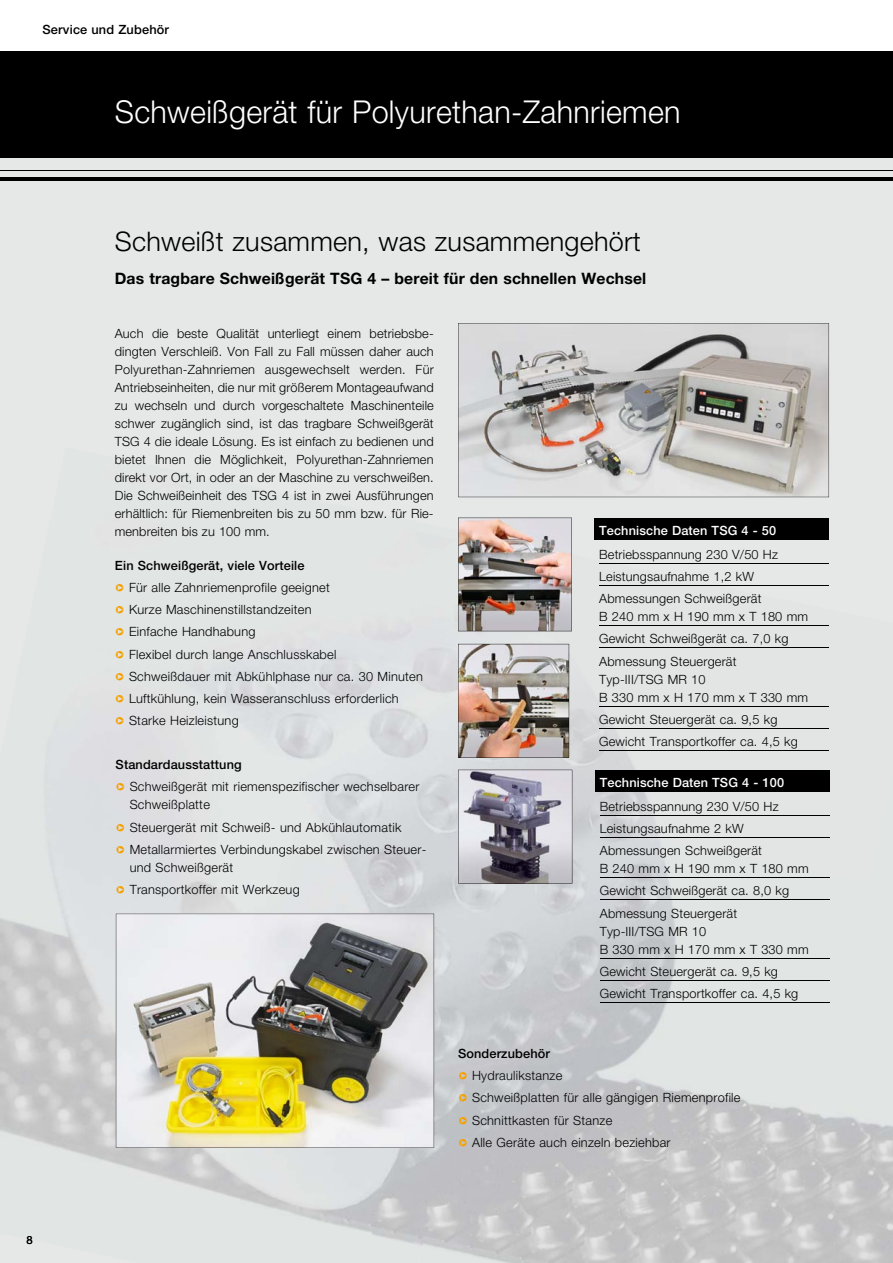
<style>
.page{position:relative;width:893px;height:1263px;background:#fff}
.page>*{position:absolute;margin:0;border:0;box-sizing:border-box;transform-origin:0 0}
.t1{font:300 31.5px "Helvetica Neue LT";letter-spacing:.01em;color:#fff}
.t2{font:300 27px "Helvetica Neue LT";letter-spacing:.01em;color:#000}
.t3{font:700 15.75px "Helvetica Neue LT";letter-spacing:.01em;color:#000}
.t4{font:300 12.75px/18px "Helvetica Neue LT";letter-spacing:.02em;color:#000}
.t5{font:500 12.75px "Helvetica Neue LT";letter-spacing:.01em;color:#000}
.t6{font:500 12.75px "Helvetica Neue LT";letter-spacing:.01em;color:#fff}
.t7{font:11.25px "Helvetica Neue LT";color:#000}
.s1{color:#f6a000}
</style>
<div class="page">
<div style="left:0;top:124px;width:893px;height:1139px;background:#e6e7e7"></div>
<img style="left:554px;top:631px;width:234px;height:190px">
<img style="left:366px;top:631px;width:188px;height:614px">
<img style="left:553px;top:821px;width:287px;height:442px">
<img style="left:419px;top:883px;width:134px;height:372px">
<img style="left:0;top:806px;width:343px;height:214px">
<img style="left:840px;top:1116px;width:53px;height:147px">
<img style="left:0;top:1020px;width:299px;height:212px">
<img style="left:472px;top:1228px;width:171px;height:35px">
<div style="left:0;top:51px;width:893px;height:106px;background:#000"></div>
<hr style="left:0;top:177px;width:893px;height:3px;background:#000">
<hr style="left:0;top:170px;width:893px;height:1px;background:#000">
<svg style="left:458px;top:323px;width:371px;height:174px"></svg>
<img style="left:116px;top:914px;width:318px;height:234px">
<img style="left:458px;top:518px;width:114px;height:113px">
<img style="left:458px;top:644px;width:111px;height:113px">
<svg style="left:458px;top:770px;width:114px;height:113px"></svg>
<div style="left:595px;top:518px;width:234px;height:21px;background:#000"></div>
<hr style="left:599px;top:563px;width:230px;height:1px;background:#000">
<hr style="left:599px;top:585px;width:230px;height:1px;background:#000">
<hr style="left:599px;top:625px;width:230px;height:1px;background:#000">
<hr style="left:599px;top:647px;width:230px;height:1px;background:#000">
<hr style="left:599px;top:706px;width:230px;height:1px;background:#000">
<hr style="left:599px;top:728px;width:230px;height:1px;background:#000">
<hr style="left:599px;top:750px;width:230px;height:1px;background:#000">
<div style="left:595px;top:770px;width:235px;height:21px;background:#000"></div>
<hr style="left:600px;top:815px;width:230px;height:1px;background:#000">
<hr style="left:600px;top:837px;width:230px;height:1px;background:#000">
<hr style="left:600px;top:877px;width:230px;height:1px;background:#000">
<hr style="left:600px;top:899px;width:230px;height:1px;background:#000">
<hr style="left:600px;top:958px;width:230px;height:1px;background:#000">
<hr style="left:600px;top:980px;width:230px;height:1px;background:#000">
<hr style="left:600px;top:1002px;width:230px;height:1px;background:#000">
<p class="t5" style="left:43px;top:22px;width:128px">Service und Zubehör</p>
<h1 class="t1" style="left:115px;top:92px;width:567px">Schweißgerät für Polyurethan-Zahnriemen</h1>
<p class="t7" style="left:27px;top:1233px;width:8px">8</p>
<h2 class="t2" style="left:115px;top:225px;width:528px">Schweißt zusammen, was zusammengehört</h2>
<p class="t3" style="left:115px;top:268px;width:533px">Das tragbare Schweißgerät TSG 4 – bereit für den schnellen Wechsel</p>
<p class="t4" style="left:115px;top:324px;width:320px;text-align:justify">Auch die beste Qualität unterliegt einem betriebsbe&shy;dingten Verschleiß. Von Fall zu Fall müssen daher auch Polyurethan-Zahnriemen ausgewechselt werden. Für Antriebseinheiten, die nur mit größerem Montage aufwand zu wechseln und durch vorgeschaltete Maschinen teile schwer zugänglich sind, ist das tragbare Schweißgerät TSG 4 die ideale Lösung. Es ist einfach zu bedienen und bietet Ihnen die Möglichkeit, Polyurethan-Zahnriemen direkt vor Ort, in oder an der Maschine zu verschweißen.<br>Die Schweißeinheit des TSG 4 ist in zwei Ausführungen erhältlich: für Riemenbreiten bis zu 50 mm bzw. für Rie&shy;menbreiten bis zu 100 mm.</p>
<p class="t5" style="left:115px;top:557px;width:191px">Ein Schweißgerät, viele Vorteile</p>
<p class="t4" style="left:115px;top:578px;width:216px"><span class="s1">❑</span> Für alle Zahnriemenprofile geeignet</p>
<p class="t4" style="left:115px;top:600px;width:198px"><span class="s1">❑</span> Kurze Maschinenstillstandzeiten</p>
<p class="t4" style="left:115px;top:622px;width:142px"><span class="s1">❑</span> Einfache Handhabung</p>
<p class="t4" style="left:115px;top:645px;width:223px"><span class="s1">❑</span> Flexibel durch lange Anschlusskabel</p>
<p class="t4" style="left:115px;top:667px;width:310px"><span class="s1">❑</span> Schweißdauer mit Abkühlphase nur ca. 30 Minuten</p>
<p class="t4" style="left:115px;top:689px;width:285px"><span class="s1">❑</span> Luftkühlung, kein Wasseranschluss erforderlich</p>
<p class="t4" style="left:115px;top:711px;width:125px"><span class="s1">❑</span> Starke Heizleistung</p>
<p class="t5" style="left:116px;top:757px;width:128px">Standardausstattung</p>
<p class="t4" style="left:130px;top:777px;width:291px;text-indent:-14px"><span class="s1">❑</span> Schweißgerät mit riemenspezifischer wechselbarer<br>Schweißplatte</p>
<p class="t4" style="left:116px;top:818px;width:287px"><span class="s1">❑</span> Steuergerät mit Schweiß- und Abkühlautomatik</p>
<p class="t4" style="left:130px;top:840px;width:298px;text-indent:-14px"><span class="s1">❑</span> Metallarmiertes Verbindungskabel zwischen Steuer&shy;und Schweißgerät</p>
<p class="t4" style="left:116px;top:880px;width:186px"><span class="s1">❑</span> Transportkoffer mit Werkzeug</p>
<p class="t6" style="left:599px;top:522px;width:179px">Technische Daten TSG 4 - 50</p>
<p class="t4" style="left:599px;top:543px;width:180px;line-height:22.2px">Betriebsspannung 230 V/50 Hz<br>Leistungsaufnahme 1,2 kW<br>Abmessungen Schweißgerät</p>
<p class="t4" style="left:599px;top:605px;width:210px;line-height:22.2px">B 240 mm x H 190 mm x T 180 mm<br>Gewicht Schweißgerät ca. 7,0 kg<br>Abmessung Steuergerät</p>
<p class="t4" style="left:599px;top:670px;width:210px">Typ-III/TSG MR 10<br>B 330 mm x H 170 mm x T 330 mm</p>
<p class="t4" style="left:599px;top:708px;width:200px;line-height:22.2px">Gewicht Steuergerät ca. 9,5 kg<br>Gewicht Transportkoffer ca. 4,5 kg</p>
<p class="t6" style="left:600px;top:774px;width:186px">Technische Daten TSG 4 - 100</p>
<p class="t4" style="left:600px;top:795px;width:180px;line-height:22.2px">Betriebsspannung 230 V/50 Hz<br>Leistungsaufnahme 2 kW<br>Abmessungen Schweißgerät</p>
<p class="t4" style="left:600px;top:857px;width:210px;line-height:22.2px">B 240 mm x H 190 mm x T 180 mm<br>Gewicht Schweißgerät ca. 8,0 kg<br>Abmessung Steuergerät</p>
<p class="t4" style="left:600px;top:922px;width:210px">Typ-III/TSG MR 10<br>B 330 mm x H 170 mm x T 330 mm</p>
<p class="t4" style="left:600px;top:960px;width:200px;line-height:22.2px">Gewicht Steuergerät ca. 9,5 kg<br>Gewicht Transportkoffer ca. 4,5 kg</p>
<p class="t5" style="left:458px;top:1045px;width:93px">Sonderzubehör</p>
<p class="t4" style="left:458px;top:1066px;width:106px"><span class="s1">❑</span> Hydraulikstanze</p>
<p class="t4" style="left:458px;top:1088px;width:284px"><span class="s1">❑</span> Schweißplatten für alle gängigen Riemenprofile</p>
<p class="t4" style="left:458px;top:1111px;width:156px"><span class="s1">❑</span> Schnittkasten für Stanze</p>
<p class="t4" style="left:458px;top:1133px;width:214px"><span class="s1">❑</span> Alle Geräte auch einzeln beziehbar</p>
</div>
